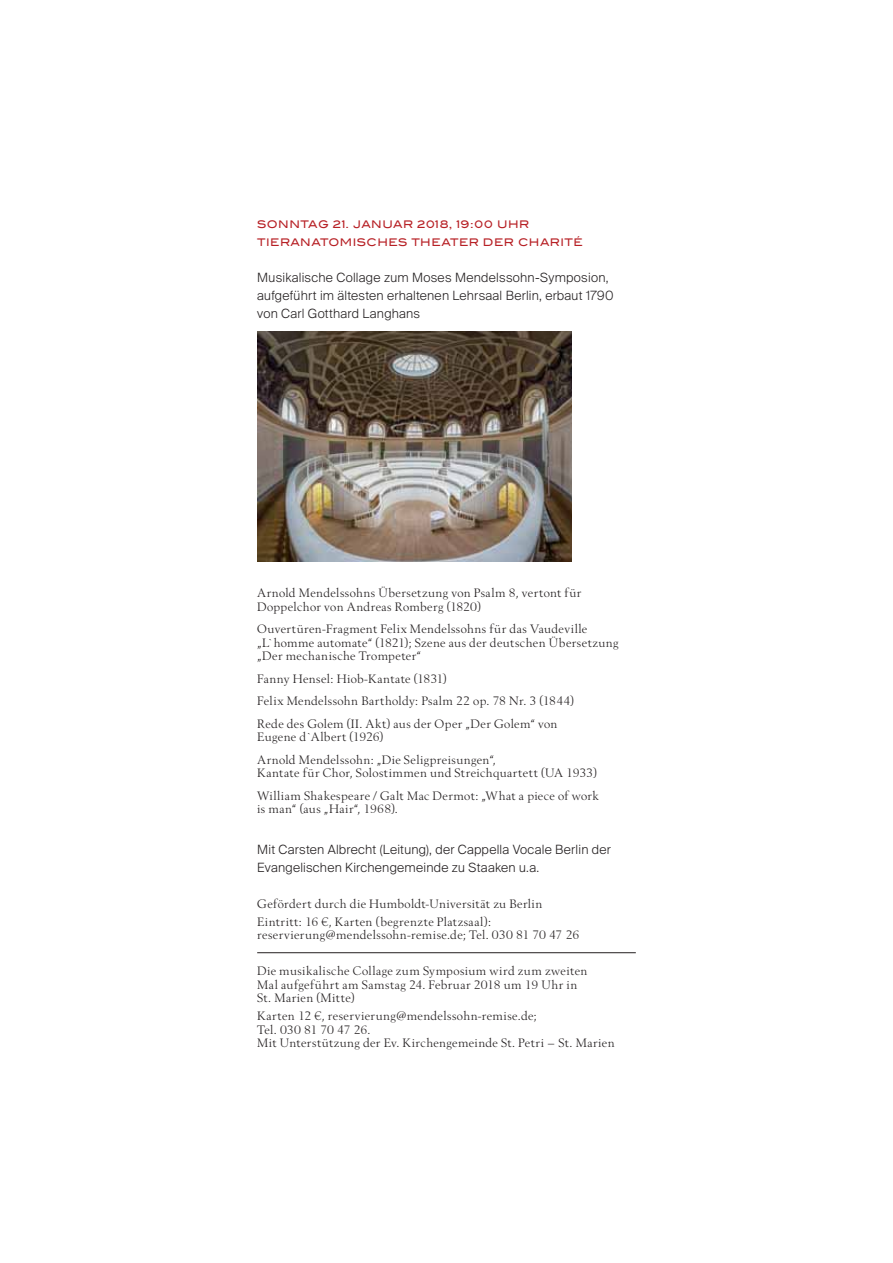
<style>
.page{position:relative;width:893px;height:1263px;background:#fff}
.page>*{position:absolute;margin:0;border:0;box-sizing:border-box;transform-origin:0 0}
.t1{font:12.75px/13.5px "Berling TOT";letter-spacing:.035em;color:#231f20}
.t2{font:300 12.75px/18px "Suisse Intl";letter-spacing:.02em;color:#231f20}
.t3{font:10.5px/18px "Blair ITC Std";letter-spacing:.05em;color:#b72025;scale:.95 1}
</style>
<div class="page">
<hr style="left:257px;top:952px;width:378px;height:1px;background:#231f20">
<img style="left:257px;top:331px;width:314px;height:230px">
<p class="t3" style="left:257px;top:215px;width:344px">SONNTAG 21. JANUAR 2018, 19:00 UHR<br>TIERANATOMISCHES THEATER DER CHARITÉ</p>
<p class="t2" style="left:257px;top:269px;width:358px">Musikalische Collage zum Moses Mendelssohn-Symposion, aufgeführt im ältesten erhaltenen Lehrsaal Berlin, erbaut 1790 von Carl Gotthard Langhans</p>
<p class="t1" style="left:257px;top:586px;width:326px">Arnold Mendelssohns Übersetzung von Psalm 8, vertont für<br>Doppelchor von Andreas Romberg (1820)</p>
<p class="t1" style="left:257px;top:622px;width:363px">Ouvertüren-Fragment Felix Mendelssohns für das Vaudeville „L`homme automate“ (1821); Szene aus der deutschen Übersetzung „Der mechanische Trompeter“</p>
<p class="t1" style="left:257px;top:667px;width:318px;line-height:22.5px">Fanny Hensel: Hiob-Kantate (1831)<br>Felix Mendelssohn Bartholdy: Psalm 22 op. 78 Nr. 3 (1844)<br>Rede des Golem (II. Akt) aus der Oper „Der Golem“ von</p>
<p class="t1" style="left:257px;top:726px;width:240px;line-height:22.5px">Eugene d`Albert (1926)<br>Arnold Mendelssohn: „Die Seligpreisungen“,</p>
<p class="t1" style="left:257px;top:762px;width:343px;line-height:22.5px">Kantate für Chor, Solostimmen und Streichquartett (UA 1933)<br>William Shakespeare / Galt Mac Dermot: „What a piece of work</p>
<p class="t1" style="left:257px;top:802px;width:142px">is man“ (aus „Hair“, 1968).</p>
<p class="t2" style="left:257px;top:841px;width:355px">Mit Carsten Albrecht (Leitung), der Cappella Vocale Berlin der<br>Evangelischen Kirchengemeinde zu Staaken u.a.</p>
<p class="t1" style="left:257px;top:895px;width:286px;line-height:18px">Gefördert durch die Humboldt-Universität zu Berlin<br>Eintritt: 16 €, Karten (begrenzte Platzsaal):</p>
<p class="t1" style="left:257px;top:928px;width:323px">reservierung@mendelssohn-remise.de; Tel. 030 81 70 47 26</p>
<p class="t1" style="left:257px;top:964px;width:332px">Die musikalische Collage zum Symposium wird zum zweiten<br>Mal aufgeführt am Samstag 24. Februar 2018 um 19 Uhr in<br>St. Marien (Mitte)</p>
<p class="t1" style="left:257px;top:1009px;width:359px">Karten 12 €, reservierung@mendelssohn-remise.de;<br>Tel. 030 81 70 47 26.<br>Mit Unterstützung der Ev. Kirchengemeinde St. Petri – St. Marien</p>
</div>
